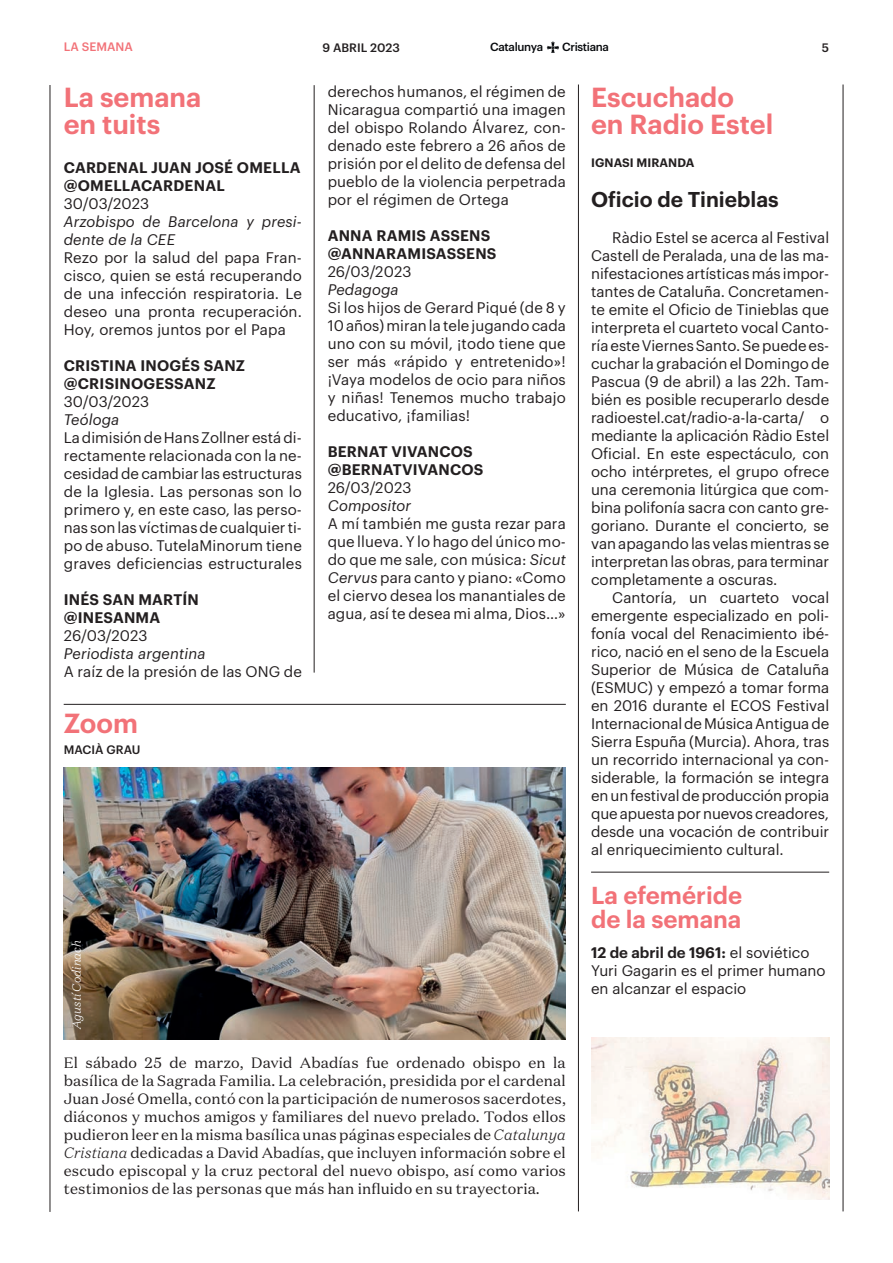
<style>
.page{position:relative;width:893px;height:1263px;background:#fff}
.page>*{position:absolute;margin:0;border:0;box-sizing:border-box;transform-origin:0 0}
.t1{font:600 27px/27px "Graphik";color:#f27278}
.t2{font:600 24px/24px "Graphik";color:#f27278}
.t3{font:600 21px "Graphik";color:#231f20}
.t4{font:15px/18px "Graphik";letter-spacing:.01em;color:#231f20;text-align:justify}
.t5{font:15px/18px "Domaine Text";letter-spacing:.01em;color:#231f20;text-align:justify}
.t6{font:600 15px/18px "Graphik";letter-spacing:.015em;color:#231f20}
.t7{font:italic 15px/18px "Graphik";letter-spacing:.01em;color:#231f20}
.t8{font:500 12px "Graphik";color:#231f20}
.t9{font:italic 300 12px "Domaine Text";color:#fff}
.t10{font:600 12px "Graphik";letter-spacing:.005em;color:#231f20}
.t11{font:500 12px "Graphik";color:#f27278}
.t12{font:500 11.55px "Graphik";letter-spacing:-.03em;color:#07090c}
.s1{font-style:italic}
.s2{font-weight:300;font-style:italic}
.s3{font-weight:600}
</style>
<div class="page">
<svg style="left:547px;top:42px;width:12px;height:11px"></svg>
<hr style="left:843px;top:85px;width:1px;height:1126px;background:#231f20">
<hr style="left:50px;top:85px;width:1px;height:1127px;background:#231f20">
<hr style="left:578px;top:85px;width:1px;height:1126px;background:#231f20">
<hr style="left:314px;top:85px;width:1px;height:588px;background:#231f20">
<hr style="left:591px;top:872px;width:238px;height:1px;background:#231f20">
<img style="left:591px;top:1038px;width:238px;height:161px">
<hr style="left:64px;top:704px;width:502px;height:1px;background:#231f20">
<img style="left:64px;top:767px;width:502px;height:273px">
<p class="t8" style="left:322px;top:38px;width:79px">9 ABRIL 2023</p>
<p class="t12" style="left:490px;top:38px;width:54px">Catalunya</p>
<p class="t12" style="left:562px;top:38px;width:48px">Cristiana</p>
<p class="t8" style="left:822px;top:38px;width:9px">5</p>
<p class="t11" style="left:64px;top:38px;width:71px">LA SEMANA</p>
<h1 class="t1" style="left:64px;top:82px;width:139px">La semana en tuits</h1>
<h1 class="t1" style="left:591px;top:82px;width:184px">Escuchado<br>en Radio Estel</h1>
<p class="t4" style="left:328px;top:82px;width:240px">derechos humanos, el régimen de Nicaragua compartió una imagen del obispo Rolando Álvarez, con&shy;denado este febrero a 26 años de prisión por el delito de defensa del pueblo de la violencia perpetrada por el régimen de Ortega</p>
<p class="t6" style="left:328px;top:226px;width:170px">ANNA RAMIS ASSENS @ANNARAMISASSENS</p>
<p class="t4" style="left:328px;top:262px;width:85px">26/03/2023</p>
<p class="t7" style="left:328px;top:280px;width:72px">Pedagoga</p>
<p class="t4" style="left:328px;top:298px;width:240px">Si los hijos de Gerard Piqué (de 8 y 10 años) miran la tele jugando cada uno con su móvil, ¡todo tiene que ser más «rápido y entretenido»! ¡Vaya modelos de ocio para niños y niñas! Tenemos mucho trabajo educativo, ¡familias!</p>
<p class="t6" style="left:328px;top:442px;width:157px">BERNAT VIVANCOS @BERNATVIVANCOS</p>
<p class="t4" style="left:328px;top:478px;width:85px">26/03/2023</p>
<p class="t7" style="left:328px;top:496px;width:85px">Compositor</p>
<p class="t4" style="left:328px;top:514px;width:240px">A mí también me gusta rezar para que llueva. Y lo hago del único mo&shy;do que me sale, con música: <span class="s1">Sicut Cervus</span> para canto y piano: «Como el ciervo desea los manantiales de agua, así te desea mi alma, Dios…»</p>
<p class="t10" style="left:591px;top:154px;width:105px">IGNASI MIRANDA</p>
<p class="t6" style="left:64px;top:157px;width:238px">CARDENAL JUAN JOSÉ OMELLA @OMELLACARDENAL</p>
<p class="t4" style="left:64px;top:193px;width:87px">30/03/2023</p>
<p class="t7" style="left:64px;top:211px;width:240px">Arzobispo de Barcelona y presi&shy;dente de la CEE</p>
<p class="t4" style="left:64px;top:247px;width:240px">Rezo por la salud del papa Fran&shy;cisco, quien se está recuperando de una infección respiratoria. Le deseo una pronta recuperación.<br>Hoy, oremos juntos por el Papa</p>
<p class="t6" style="left:64px;top:355px;width:183px">CRISTINA INOGÉS SANZ @CRISINOGESSANZ</p>
<p class="t4" style="left:64px;top:391px;width:87px">30/03/2023</p>
<p class="t7" style="left:64px;top:409px;width:57px">Teóloga</p>
<p class="t4" style="left:64px;top:427px;width:240px">La dimisión de Hans Zollner está di&shy;rectamente relacionada con la ne&shy;cesidad de cambiar las estructuras de la Iglesia. Las personas son lo primero y, en este caso, las perso&shy;nas son las víctimas de cualquier ti&shy;po de abuso. TutelaMinorum tiene graves deficiencias estructurales</p>
<p class="t6" style="left:64px;top:589px;width:137px">INÉS SAN MARTÍN @INESANMA</p>
<p class="t4" style="left:64px;top:625px;width:85px">26/03/2023</p>
<p class="t7" style="left:64px;top:643px;width:143px">Periodista argentina</p>
<p class="t4" style="left:64px;top:661px;width:240px">A raíz de la presión de las ONG de</p>
<h3 class="t3" style="left:591px;top:183px;width:189px">Oficio de Tinieblas</h3>
<p class="t4" style="left:591px;top:227px;width:240px;text-indent:21px">Ràdio Estel se acerca al Festival Castell de Peralada, una de las ma&shy;nifestaciones artísticas más impor&shy;tantes de Cataluña. Concretamen&shy;te emite el Oficio de Tinieblas que interpreta el cuarteto vocal Canto&shy;ría este Viernes Santo. Se puede es&shy;cuchar la grabación el Domingo de Pascua (9 de abril) a las 22h. Tam&shy;bién es posible recuperarlo desde radioestel.cat/radio-a-la-carta/ o mediante la aplicación Ràdio Estel Oficial. En este espectáculo, con ocho intérpretes, el grupo ofrece una ceremonia litúrgica que com&shy;bina polifonía sacra con canto gre&shy;goriano. Durante el concierto, se van apagando las velas mientras se interpretan las obras, para terminar completamente a oscuras.</p>
<p class="t4" style="left:591px;top:587px;width:240px;text-indent:21px">Cantoría, un cuarteto vocal emergente especializado en poli&shy;fonía vocal del Renacimiento ibé&shy;rico, nació en el seno de la Escuela Superior de Música de Cataluña (ESMUC) y empezó a tomar forma en 2016 durante el ECOS Festival Internacional de Música Antigua de Sierra Espuña (Murcia). Ahora, tras un recorrido internacional ya con&shy;siderable, la formación se integra en un festival de producción propia que apuesta por nuevos creadores, desde una vocación de contribuir al enriquecimiento cultural.</p>
<h1 class="t1" style="left:64px;top:708px;width:76px">Zoom</h1>
<p class="t8" style="left:64px;top:740px;width:78px">MACIÀ GRAU</p>
<p class="t9" style="left:69px;top:1029px;width:91px;rotate:-90deg">Agustí Codinach</p>
<p class="t5" style="left:64px;top:1053px;width:504px">El sábado 25 de marzo, David Abadías fue ordenado obispo en la basílica de la Sagrada Familia. La celebración, presidida por el cardenal Juan José Omella, contó con la participación de numerosos sacerdotes, diáconos y muchos amigos y familiares del nuevo prelado. Todos ellos pudieron leer en la misma basílica unas páginas especiales de <span class="s2">Catalunya Cristiana</span> dedicadas a David Abadías, que incluyen información sobre el escudo episcopal y la cruz pectoral del nuevo obispo, así como varios testimonios de las personas que más han influido en su trayectoria.</p>
<h2 class="t2" style="left:591px;top:882px;width:153px">La efeméride de la semana</h2>
<p class="t4" style="left:591px;top:942px;width:236px;text-align:left"><span class="s3">12 de abril de 1961:</span> el soviético<br>Yuri Gagarin es el primer humano en alcanzar el espacio</p>
</div>
